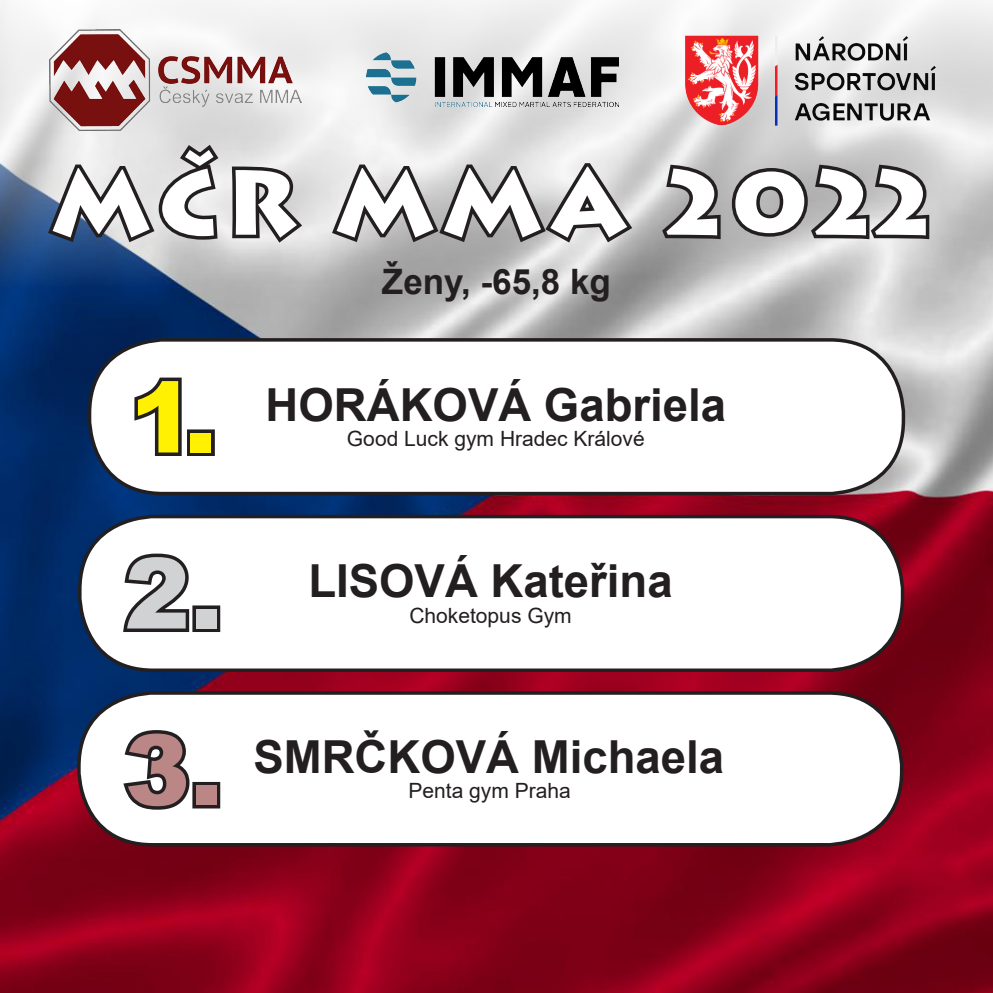
<style>
.page{position:relative;width:993px;height:993px;background:#fff}
.page>*{position:absolute;margin:0;border:0;box-sizing:border-box;transform-origin:0 0}
.t1{font:900 98px "Arial";color:#fff101}
.t2{font:900 98px "Arial";color:#d1d2d4}
.t3{font:900 98px "Arial";color:#bb8786}
.t4{font:900 91px "Lithos Pro";letter-spacing:.09em;color:#fff}
.t5{font:700 45.5px "Arial";color:#231f20}
.t6{font:700 35px "Arial";color:#231f20}
.t7{font:21px "Arial";color:#231f20}
</style>
<div class="page">
<img style="left:0;top:0;width:992px;height:992px">
<svg style="left:43px;top:140px;width:264px;height:108px;background:#a8a9ad"></svg>
<svg style="left:327px;top:160px;width:310px;height:87px;background:#a2a1a2"></svg>
<svg style="left:657px;top:161px;width:275px;height:83px;background:#8c8b8b"></svg>
<img style="left:50px;top:29px;width:252px;height:101px">
<img style="left:677px;top:25px;width:266px;height:110px">
<img style="left:366px;top:53px;width:252px;height:54px">
<div style="left:89px;top:340px;width:814px;height:153px;background:#fff;border-radius:74px"></div>
<div style="left:88px;top:338px;width:816px;height:157px;border:4px solid #231f20;border-radius:74px"></div>
<div style="left:80px;top:516px;width:822px;height:154px;background:#fff;border-radius:74px"></div>
<div style="left:78px;top:514px;width:826px;height:157px;border:4px solid #231f20;border-radius:74px"></div>
<svg style="left:134px;top:377px;width:48px;height:79px"></svg>
<div style="left:187px;top:429px;width:28px;height:27px;border:7px solid #231f20"></div>
<svg style="left:123px;top:553px;width:70px;height:79px"></svg>
<div style="left:192px;top:605px;width:28px;height:26px;border:7px solid #231f20"></div>
<div style="left:79px;top:692px;width:822px;height:152px;background:#fff;border-radius:73px"></div>
<div style="left:77px;top:691px;width:826px;height:155px;border:4px solid #231f20;border-radius:73px"></div>
<svg style="left:123px;top:730px;width:71px;height:80px"></svg>
<div style="left:192px;top:781px;width:28px;height:27px;border:7px solid #231f20"></div>
<p class="t4" style="left:52px;top:146px;width:890px">MČR MMA 2022</p>
<p class="t1" style="left:130px;top:346px;width:89px">1.</p>
<p class="t6" style="left:382px;top:257px;width:230px">Ženy, -65,8 kg</p>
<p class="t5" style="left:265px;top:372px;width:462px">HORÁKOVÁ Gabriela</p>
<p class="t7" style="left:347px;top:424px;width:299px">Good Luck gym Hradec Králové</p>
<p class="t2" style="left:124px;top:522px;width:99px">2.</p>
<p class="t5" style="left:308px;top:549px;width:366px">LISOVÁ Kateřina</p>
<p class="t7" style="left:409px;top:600px;width:164px">Choketopus Gym</p>
<p class="t3" style="left:124px;top:698px;width:99px">3.</p>
<p class="t5" style="left:253px;top:724px;width:472px">SMRČKOVÁ Michaela</p>
<p class="t7" style="left:408px;top:776px;width:164px">Penta gym Praha</p>
</div>
